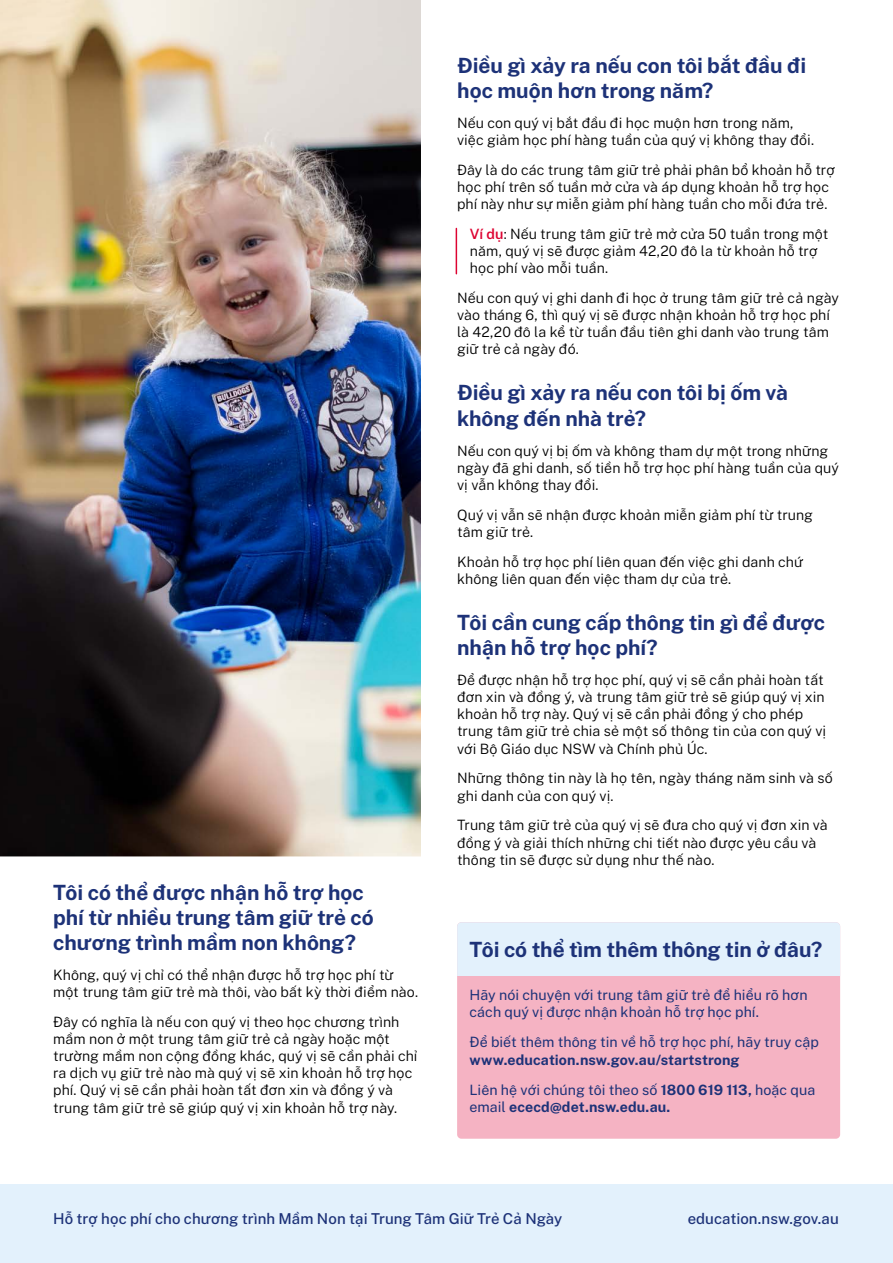
<style>
.page{position:relative;width:893px;height:1263px;background:#fff}
.page>*{position:absolute;margin:0;border:0;box-sizing:border-box;transform-origin:0 0}
.t1{font:700 21px/25.2px "Public Sans";letter-spacing:-.005em;color:#1d3278}
.t2{font:500 15px "Public Sans";color:#1d3278}
.t3{font:300 14.25px/17.1px "Public Sans";color:#000}
.t4{font:14.25px/17.2px "Public Sans";letter-spacing:.005em;color:#1d3278}
.t5{font:700 14.25px/30px "Public Sans";letter-spacing:.005em;color:#1d3278}
.s1{font-weight:600;color:#dd0432}
.s2{font-weight:400}
</style>
<div class="page">
<img style="left:0;top:0;width:421px;height:856px">
<hr style="left:456px;top:228px;width:1px;height:46px;background:#dd0432">
<div style="left:457px;top:922px;width:383px;height:217px;background:#f5b3c3;border-radius:4px"></div>
<div style="left:457px;top:922px;width:383px;height:54px;background:#e3f1fc"></div>
<div style="left:0;top:1185px;width:893px;height:78px;background:#e3f1fc"></div>
<h1 class="t1" style="left:53px;top:878px;width:322px">Tôi có thể được nhận hỗ trợ học phí từ nhiều trung tâm giữ trẻ có chương trình mầm non không?</h1>
<p class="t3" style="left:53px;top:965px;width:366px">Không, quý vị chỉ có thể nhận được hỗ trợ học phí từ một trung tâm giữ trẻ mà thôi, vào bất kỳ thời điểm nào.</p>
<p class="t3" style="left:53px;top:1012px;width:366px">Đây có nghĩa là nếu con quý vị theo học chương trình mầm non ở một trung tâm giữ trẻ cả ngày hoặc một trường mầm non cộng đồng khác, quý vị sẽ cần phải chỉ ra dịch vụ giữ trẻ nào mà quý vị sẽ xin khoản hỗ trợ học phí. Quý vị sẽ cần phải hoàn tất đơn xin và đồng ý và trung tâm giữ trẻ sẽ giúp quý vị xin khoản hỗ trợ này.</p>
<h1 class="t1" style="left:457px;top:51px;width:351px">Điều gì xảy ra nếu con tôi bắt đầu đi học muộn hơn trong năm?</h1>
<p class="t3" style="left:457px;top:113px;width:358px">Nếu con quý vị bắt đầu đi học muộn hơn trong năm, việc giảm học phí hàng tuần của quý vị không thay đổi.</p>
<p class="t3" style="left:457px;top:160px;width:379px">Đây là do các trung tâm giữ trẻ phải phân bổ khoản hỗ trợ học phí trên số tuần mở cửa và áp dụng khoản hỗ trợ học phí này như sự miễn giảm phí hàng tuần cho mỗi đứa trẻ.</p>
<p class="t3" style="left:470px;top:224px;width:360px"><span class="s1">Ví dụ</span>: Nếu trung tâm giữ trẻ mở cửa 50 tuần trong một năm, quý vị sẽ được giảm 42,20 đô la từ khoản hỗ trợ học phí vào mỗi tuần.</p>
<p class="t3" style="left:457px;top:288px;width:383px">Nếu con quý vị ghi danh đi học ở trung tâm giữ trẻ cả ngày vào tháng 6, thì quý vị sẽ được nhận khoản hỗ trợ học phí là 42,20 đô la kể từ tuần đầu tiên ghi danh vào trung tâm giữ trẻ cả ngày đó.</p>
<h1 class="t1" style="left:457px;top:379px;width:332px">Điều gì xảy ra nếu con tôi bị ốm và không đến nhà trẻ?</h1>
<p class="t3" style="left:457px;top:441px;width:383px">Nếu con quý vị bị ốm và không tham dự một trong những ngày đã ghi danh, số tiền hỗ trợ học phí hàng tuần của quý vị vẫn không thay đổi.</p>
<p class="t3" style="left:457px;top:505px;width:357px">Quý vị vẫn sẽ nhận được khoản miễn giảm phí từ trung tâm giữ trẻ.</p>
<p class="t3" style="left:457px;top:552px;width:348px">Khoản hỗ trợ học phí liên quan đến việc ghi danh chứ không liên quan đến việc tham dự của trẻ.</p>
<h1 class="t1" style="left:457px;top:609px;width:370px">Tôi cần cung cấp thông tin gì để được nhận hỗ trợ học phí?</h1>
<p class="t3" style="left:457px;top:671px;width:371px">Để được nhận hỗ trợ học phí, quý vị sẽ cần phải hoàn tất đơn xin và đồng ý, và trung tâm giữ trẻ sẽ giúp quý vị xin khoản hỗ trợ này. Quý vị sẽ cần phải đồng ý cho phép trung tâm giữ trẻ chia sẻ một số thông tin của con quý vị với Bộ Giáo dục NSW và Chính phủ Úc.</p>
<p class="t3" style="left:457px;top:769px;width:377px">Những thông tin này là họ tên, ngày tháng năm sinh và số ghi danh của con quý vị.</p>
<p class="t3" style="left:457px;top:816px;width:372px">Trung tâm giữ trẻ của quý vị sẽ đưa cho quý vị đơn xin và đồng ý và giải thích những chi tiết nào được yêu cầu và thông tin sẽ được sử dụng như thế nào.</p>
<h1 class="t1" style="left:469px;top:936px;width:354px">Tôi có thể tìm thêm thông tin ở đâu?</h1>
<p class="t4" style="left:469px;top:985px;width:340px">Hãy nói chuyện với trung tâm giữ trẻ để hiểu rõ hơn cách quý vị được nhận khoản hỗ trợ học phí.</p>
<p class="t4" style="left:469px;top:1032px;width:351px">Để biết thêm thông tin về hỗ trợ học phí, hãy truy cập</p>
<p class="t5" style="left:469px;top:1043px;width:347px">www.education.nsw.gov.au/startstrong<br><span class="s2">Liên hệ với chúng tôi theo số</span> 1800 619 113, <span class="s2">hoặc qua</span></p>
<p class="t5" style="left:469px;top:1091px;width:203px"><span class="s2">email</span> ececd@det.nsw.edu.au.</p>
<p class="t2" style="left:53px;top:1208px;width:511px">Hỗ trợ học phí cho chương trình Mầm Non tại Trung Tâm Giữ Trẻ Cả Ngày</p>
<p class="t2" style="left:53px;top:1208px;width:115px">Document name</p>
<p class="t2" style="left:688px;top:1208px;width:54px">educ ti</p>
<p class="t2" style="left:778px;top:1208px;width:34px">wgo</p>
<p class="t2" style="left:690px;top:1208px;width:151px">education.nsw.gov.au</p>
</div>
